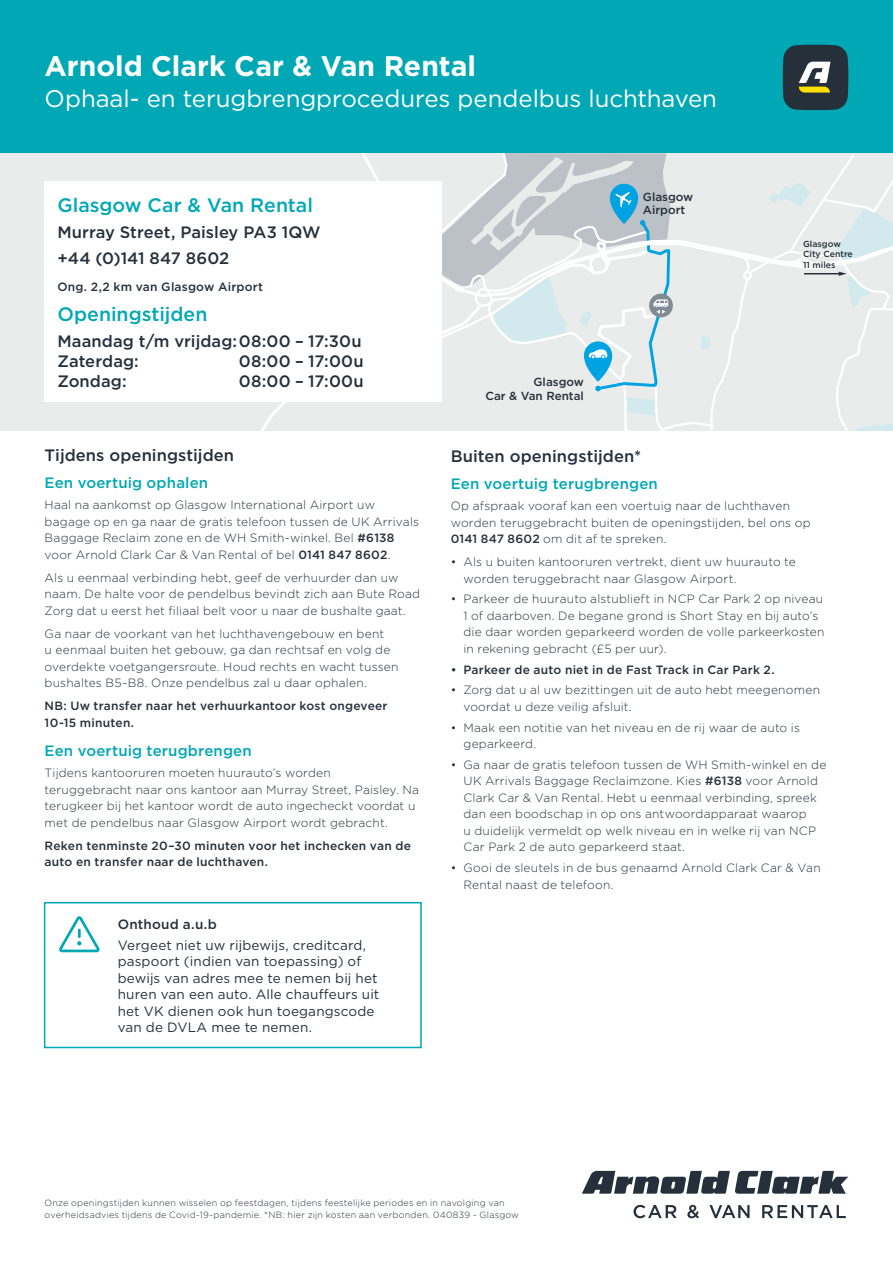
<style>
.page{position:relative;width:893px;height:1263px;background:#fff}
.page>*{position:absolute;margin:0;border:0;box-sizing:border-box;transform-origin:0 0}
.t1{font:700 28.35px "Gotham";color:#fff}
.t2{font:24px "Gotham";color:#fff}
.t3{font:500 19.5px "Gotham";color:#00a8b5}
.t4{font:500 16.5px/26.2px "Gotham";letter-spacing:.005em;color:#25303b}
.t5{font:500 15px "Gotham";letter-spacing:.01em;color:#00a8b5}
.t6{font:13.5px/16.5px "Gotham";letter-spacing:.01em;color:#25303b}
.t7{font:500 13.5px "Gotham";letter-spacing:.015em;color:#25303b}
.t8{font:300 12px/16.5px "Gotham";letter-spacing:.015em;color:#25303b}
.t9{font:500 12px/16.5px "Gotham";letter-spacing:.02em;color:#25303b}
.t10{font:500 11.7px/13.2px "Gotham";color:#25303b}
.t11{font:300 9px/12px "Gotham";letter-spacing:.025em;color:#25303b}
.t12{font:500 8.7px/10.2px "Gotham";color:#25303b}
.s1{font-weight:500}
</style>
<div class="page">
<svg style="left:633px;top:1205px;width:44px;height:13px"></svg>
<svg style="left:687px;top:1205px;width:12px;height:13px"></svg>
<svg style="left:709px;top:1205px;width:41px;height:13px"></svg>
<svg style="left:762px;top:1205px;width:84px;height:13px"></svg>
<svg style="left:582px;top:1171px;width:266px;height:23px"></svg>
<div style="left:0;top:0;width:893px;height:153px;background:#00a8b5"></div>
<svg style="left:783px;top:45px;width:65px;height:65px;background:#405050"></svg>
<div style="left:0;top:153px;width:893px;height:277px;background:#eaecec"></div>
<svg style="left:261px;top:153px;width:632px;height:277px"></svg>
<div style="left:45px;top:181px;width:397px;height:221px;background:#fff"></div>
<div style="left:44px;top:902px;width:378px;height:146px;border:2px solid #00a8b5"></div>
<svg style="left:59px;top:916px;width:41px;height:36px"></svg>
<h1 class="t1" style="left:45px;top:47px;width:433px">Arnold Clark Car &amp; Van Rental</h1>
<h2 class="t2" style="left:45px;top:83px;width:674px">Ophaal- en terugbrengprocedures pendelbus luchthaven</h2>
<h3 class="t3" style="left:57px;top:192px;width:257px">Glasgow Car &amp; Van Rental</h3>
<h3 class="t4" style="left:57px;top:219px;width:265px">Murray Street, Paisley PA3 1QW +44 (0)141 847 8602</h3>
<p class="t9" style="left:57px;top:278px;width:207px">Ong. 2,2 km van Glasgow Airport</p>
<h3 class="t3" style="left:57px;top:301px;width:152px">Openingstijden</h3>
<h3 class="t4" style="left:57px;top:331px;width:306px;line-height:19.8px">Maandag t/m vrijdag:08:00 – 17:30u<br>Zaterdag:</h3>
<h3 class="t4" style="left:239px;top:348px;width:126px">08:00 – 17:00u</h3>
<h3 class="t4" style="left:57px;top:368px;width:71px">Zondag:</h3>
<h3 class="t4" style="left:239px;top:368px;width:126px">08:00 – 17:00u</h3>
<p class="t10" style="left:643px;top:190px;width:52px">Glasgow<br>Airport</p>
<p class="t10" style="left:485px;top:375px;width:100px;text-align:right">Glasgow<br>Car &amp; Van Rental</p>
<p class="t12" style="left:803px;top:239px;width:51px">Glasgow<br>City Centre<br>11 miles</p>
<h3 class="t4" style="left:45px;top:441px;width:191px">Tijdens openingstijden</h3>
<p class="t5" style="left:45px;top:473px;width:165px">Een voertuig ophalen</p>
<p class="t8" style="left:45px;top:496px;width:376px">Haal na aankomst op Glasgow International Airport uw bagage op en ga naar de gratis telefoon tussen de UK Arrivals Baggage Reclaim zone en de WH Smith-winkel. Bel <span class="s1">#6138 </span>voor Arnold Clark Car &amp; Van Rental of bel <span class="s1">0141 847 8602</span>.</p>
<p class="t8" style="left:45px;top:569px;width:377px">Als u eenmaal verbinding hebt, geef de verhuurder dan uw naam. De halte voor de pendelbus bevindt zich aan Bute Road<br>Zorg dat u eerst het filiaal belt voor u naar de bushalte gaat.</p>
<p class="t8" style="left:45px;top:625px;width:355px">Ga naar de voorkant van het luchthavengebouw en bent<br>u eenmaal buiten het gebouw, ga dan rechtsaf en volg de overdekte voetgangersroute. Houd rechts en wacht tussen bushaltes B5-B8. Onze pendelbus zal u daar ophalen.</p>
<p class="t9" style="left:45px;top:697px;width:344px">NB: Uw transfer naar het verhuurkantoor kost ongeveer<br>10-15 minuten.</p>
<p class="t5" style="left:45px;top:741px;width:209px">Een voertuig terugbrengen</p>
<p class="t8" style="left:45px;top:764px;width:376px">Tijdens kantooruren moeten huurauto’s worden teruggebracht naar ons kantoor aan Murray Street, Paisley. Na terugkeer bij het kantoor wordt de auto ingecheckt voordat u met de pendelbus naar Glasgow Airport wordt gebracht.</p>
<p class="t9" style="left:45px;top:837px;width:368px">Reken tenminste 20–30 minuten voor het inchecken van de auto en transfer naar de luchthaven.</p>
<p class="t7" style="left:118px;top:915px;width:101px">Onthoud a.u.b</p>
<p class="t6" style="left:118px;top:936px;width:263px">Vergeet niet uw rijbewijs, creditcard, paspoort (indien van toepassing) of bewijs van adres mee te nemen bij het huren van een auto. Alle chauffeurs uit het VK dienen ook hun toegangscode van de DVLA mee te nemen.</p>
<h3 class="t4" style="left:451px;top:443px;width:192px">Buiten openingstijden*</h3>
<p class="t5" style="left:451px;top:474px;width:209px">Een voertuig terugbrengen</p>
<p class="t8" style="left:451px;top:497px;width:361px">Op afspraak vooraf kan een voertuig naar de luchthaven worden teruggebracht buiten de openingstijden, bel ons op<br><span class="s1">0141 847 8602</span> om dit af te spreken.</p>
<p class="t8" style="left:463px;top:553px;width:334px;text-indent:-13px">• Als u buiten kantooruren vertrekt, dient uw huurauto te worden teruggebracht naar Glasgow Airport.</p>
<p class="t8" style="left:463px;top:590px;width:362px;text-indent:-13px">• Parkeer de huurauto alstublieft in NCP Car Park 2 op niveau 1 of daarboven. De begane grond is Short Stay en bij auto’s die daar worden geparkeerd worden de volle parkeerkosten in rekening gebracht (£5 per uur).</p>
<p class="t9" style="left:451px;top:661px;width:326px">• Parkeer de auto niet in de Fast Track in Car Park 2.</p>
<p class="t8" style="left:463px;top:681px;width:358px;text-indent:-13px">• Zorg dat u al uw bezittingen uit de auto hebt meegenomen voordat u deze veilig afsluit.</p>
<p class="t8" style="left:463px;top:719px;width:338px;text-indent:-13px">• Maak een notitie van het niveau en de rij waar de auto is geparkeerd.</p>
<p class="t8" style="left:463px;top:756px;width:364px;text-indent:-13px">• Ga naar de gratis telefoon tussen de WH Smith-winkel en de UK Arrivals Baggage Reclaimzone. Kies <span class="s1">#6138</span> voor Arnold Clark Car &amp; Van Rental. Hebt u eenmaal verbinding, spreek dan een boodschap in op ons antwoordapparaat waarop<br>u duidelijk vermeldt op welk niveau en in welke rij van NCP Car Park 2 de auto geparkeerd staat.</p>
<p class="t8" style="left:463px;top:859px;width:359px;text-indent:-13px">• Gooi de sleutels in de bus genaamd Arnold Clark Car &amp; Van<br>Rental naast de telefoon.</p>
<p class="t11" style="left:45px;top:1197px;width:476px">Onze openingstijden kunnen wisselen op feestdagen, tijdens feestelijke periodes en in navolging van overheidsadvies tijdens de Covid-19-pandemie. *NB: hier zijn kosten aan verbonden. 040839 - Glasgow</p>
</div>
